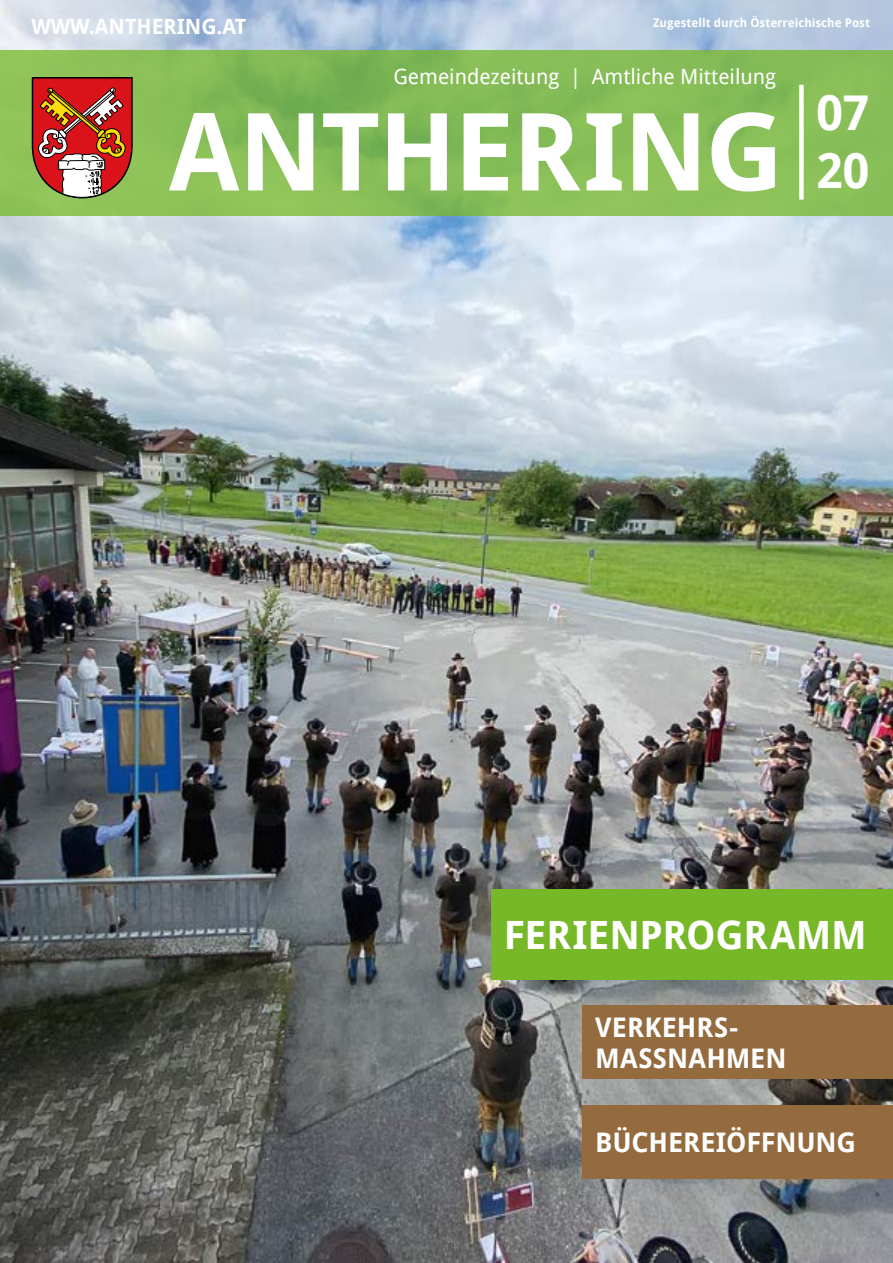
<style>
.page{position:relative;width:893px;height:1263px;background:#fff}
.page>*{position:absolute;margin:0;border:0;box-sizing:border-box;transform-origin:0 0}
.t1{font:700 108px "Droid Sans";letter-spacing:-.02em;color:#fff}
.t2{font:700 48px/58.5px "Droid Sans";color:#fff}
.t3{font:700 39px "Droid Sans";letter-spacing:-.005em;color:#fff}
.t4{font:700 27px/31.5px "Droid Sans";color:#fff}
.t5{font:21px "Droid Sans";color:#fff}
.t6{font:700 21px "Droid Sans";color:#fff}
.t7{font:700 12px "Droid Sans";color:#fff}
</style>
<div class="page">
<img style="left:0;top:0;width:893px;height:1263px">
<svg style="left:0;top:50px;width:893px;height:166px;background:#86bd56"></svg>
<svg style="left:31px;top:77px;width:102px;height:122px;background:#b95742"></svg>
<div style="left:582px;top:1005px;width:311px;height:74px;background:#946a3f"></div>
<div style="left:582px;top:1105px;width:311px;height:74px;background:#946a3f"></div>
<div style="left:491px;top:889px;width:402px;height:90px;background:#76b828"></div>
<div style="left:799px;top:85px;width:5px;height:115px;background:#fff"></div>
<p class="t6" style="left:31px;top:13px;width:217px">WWW.ANTHERING.AT</p>
<p class="t7" style="left:653px;top:15px;width:218px">Zugestellt durch Österreichische Post</p>
<p class="t5" style="left:393px;top:63px;width:384px">Gemeindezeitung | Amtliche Mitteilung</p>
<h1 class="t1" style="left:169px;top:82px;width:616px">ANTHERING</h1>
<h2 class="t2" style="left:816px;top:82px;width:54px">07<br>20</h2>
<h3 class="t3" style="left:504px;top:910px;width:364px">FERIENPROGRAMM</h3>
<p class="t4" style="left:595px;top:1011px;width:193px">VERKEHRS-<br>MASSNAHMEN</p>
<p class="t4" style="left:595px;top:1126px;width:262px">BÜCHEREIÖFFNUNG</p>
</div>
